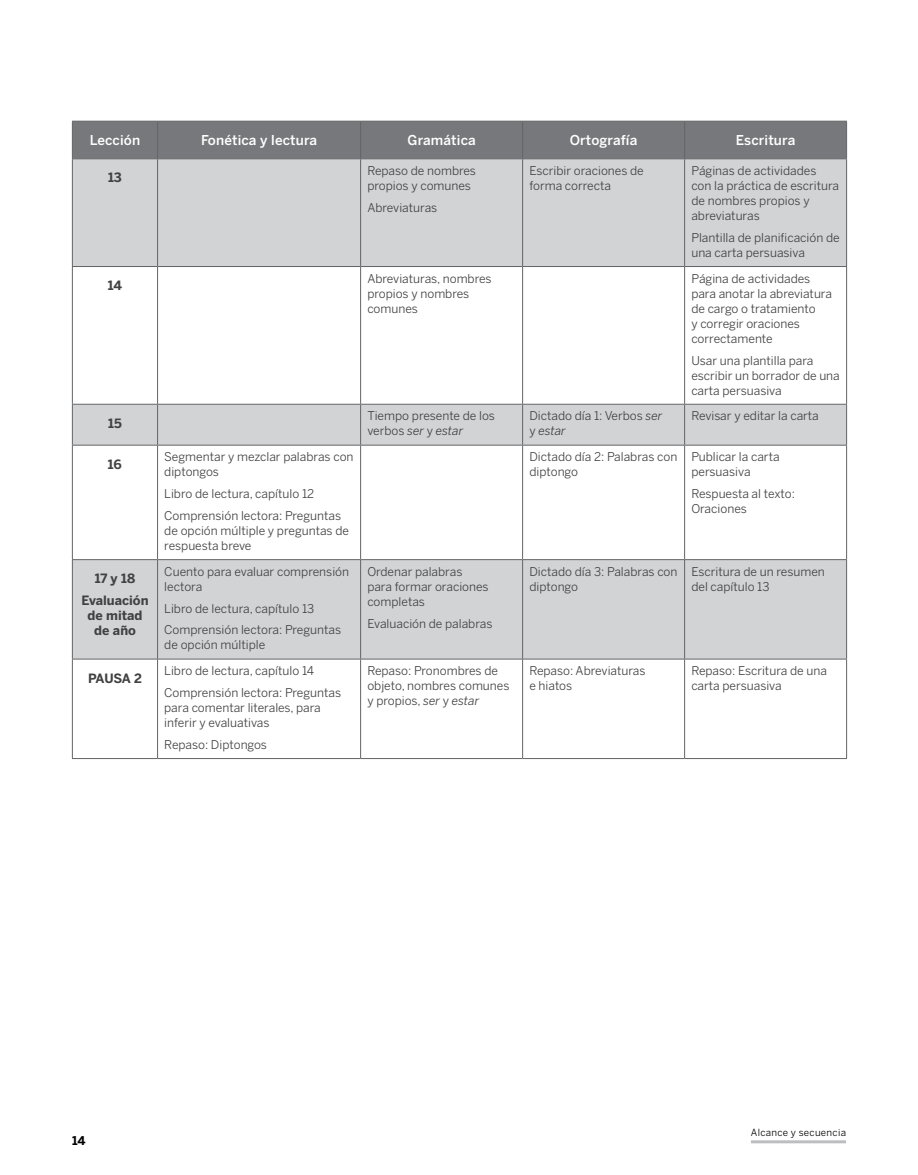
<style>
.page{position:relative;width:918px;height:1175px;background:#fff}
.page>*{position:absolute;margin:0;border:0;box-sizing:border-box;transform-origin:0 0}
.t1{font:500 13.5px "Benton Sans";letter-spacing:.01em;color:#fff}
.t2{font:700 12.75px/21.8px "Benton Sans";color:#414042;text-align:center}
.t3{font:12px/15px "Benton Sans";color:#414042}
.t4{font:700 12px "Benton Sans";color:#000}
.t5{font:9.75px "Benton Sans";letter-spacing:.03em;color:#000}
.s1{font-style:italic}
</style>
<div class="page">
<hr style="left:751px;top:1140px;width:95px;height:3px;background:#bcbec0">
<div style="left:73px;top:122px;width:773px;height:36px;background:#77787b"></div>
<div style="left:73px;top:159px;width:773px;height:107px;background:#d1d3d4"></div>
<svg style="left:73px;top:267px;width:773px;height:491px"></svg>
<hr style="left:157px;top:121px;width:1px;height:37px;background:#636466">
<hr style="left:360px;top:121px;width:1px;height:37px;background:#636466">
<hr style="left:522px;top:121px;width:1px;height:37px;background:#636466">
<hr style="left:684px;top:121px;width:1px;height:37px;background:#636466">
<hr style="left:72px;top:159px;width:1px;height:107px;background:#636466">
<hr style="left:157px;top:159px;width:1px;height:107px;background:#636466">
<hr style="left:360px;top:159px;width:1px;height:107px;background:#636466">
<hr style="left:522px;top:159px;width:1px;height:107px;background:#636466">
<hr style="left:684px;top:159px;width:1px;height:107px;background:#636466">
<hr style="left:846px;top:159px;width:1px;height:107px;background:#636466">
<hr style="left:72px;top:266px;width:86px;height:1px;background:#636466">
<hr style="left:72px;top:267px;width:1px;height:137px;background:#636466">
<hr style="left:158px;top:266px;width:203px;height:1px;background:#636466">
<hr style="left:157px;top:267px;width:1px;height:137px;background:#636466">
<hr style="left:361px;top:266px;width:162px;height:1px;background:#636466">
<hr style="left:360px;top:267px;width:1px;height:137px;background:#636466">
<hr style="left:523px;top:266px;width:162px;height:1px;background:#636466">
<hr style="left:522px;top:267px;width:1px;height:137px;background:#636466">
<hr style="left:685px;top:266px;width:162px;height:1px;background:#636466">
<hr style="left:684px;top:267px;width:1px;height:137px;background:#636466">
<hr style="left:846px;top:267px;width:1px;height:137px;background:#636466">
<hr style="left:72px;top:404px;width:86px;height:1px;background:#636466">
<hr style="left:72px;top:404px;width:1px;height:41px;background:#636466">
<hr style="left:158px;top:404px;width:203px;height:1px;background:#636466">
<hr style="left:157px;top:404px;width:1px;height:41px;background:#636466">
<hr style="left:361px;top:404px;width:162px;height:1px;background:#636466">
<hr style="left:360px;top:404px;width:1px;height:41px;background:#636466">
<hr style="left:523px;top:404px;width:162px;height:1px;background:#636466">
<hr style="left:522px;top:404px;width:1px;height:41px;background:#636466">
<hr style="left:685px;top:404px;width:162px;height:1px;background:#636466">
<hr style="left:684px;top:404px;width:1px;height:41px;background:#636466">
<hr style="left:846px;top:404px;width:1px;height:41px;background:#636466">
<hr style="left:72px;top:445px;width:86px;height:1px;background:#636466">
<hr style="left:72px;top:445px;width:1px;height:114px;background:#636466">
<hr style="left:158px;top:445px;width:203px;height:1px;background:#636466">
<hr style="left:157px;top:445px;width:1px;height:114px;background:#636466">
<hr style="left:361px;top:445px;width:162px;height:1px;background:#636466">
<hr style="left:360px;top:445px;width:1px;height:114px;background:#636466">
<hr style="left:523px;top:445px;width:162px;height:1px;background:#636466">
<hr style="left:522px;top:445px;width:1px;height:114px;background:#636466">
<hr style="left:685px;top:445px;width:162px;height:1px;background:#636466">
<hr style="left:684px;top:445px;width:1px;height:114px;background:#636466">
<hr style="left:846px;top:445px;width:1px;height:114px;background:#636466">
<hr style="left:72px;top:559px;width:86px;height:1px;background:#636466">
<hr style="left:72px;top:560px;width:1px;height:98px;background:#636466">
<hr style="left:158px;top:559px;width:203px;height:1px;background:#636466">
<hr style="left:157px;top:560px;width:1px;height:98px;background:#636466">
<hr style="left:361px;top:559px;width:162px;height:1px;background:#636466">
<hr style="left:360px;top:560px;width:1px;height:98px;background:#636466">
<hr style="left:523px;top:559px;width:162px;height:1px;background:#636466">
<hr style="left:522px;top:560px;width:1px;height:98px;background:#636466">
<hr style="left:685px;top:559px;width:162px;height:1px;background:#636466">
<hr style="left:684px;top:560px;width:1px;height:98px;background:#636466">
<hr style="left:846px;top:560px;width:1px;height:98px;background:#636466">
<hr style="left:72px;top:658px;width:86px;height:1px;background:#636466">
<hr style="left:72px;top:659px;width:1px;height:99px;background:#636466">
<hr style="left:158px;top:658px;width:203px;height:1px;background:#636466">
<hr style="left:157px;top:659px;width:1px;height:99px;background:#636466">
<hr style="left:361px;top:658px;width:162px;height:1px;background:#636466">
<hr style="left:360px;top:659px;width:1px;height:99px;background:#636466">
<hr style="left:523px;top:658px;width:162px;height:1px;background:#636466">
<hr style="left:522px;top:659px;width:1px;height:99px;background:#636466">
<hr style="left:685px;top:658px;width:162px;height:1px;background:#636466">
<hr style="left:684px;top:659px;width:1px;height:99px;background:#636466">
<hr style="left:846px;top:659px;width:1px;height:99px;background:#636466">
<hr style="left:72px;top:758px;width:86px;height:1px;background:#636466">
<hr style="left:158px;top:758px;width:203px;height:1px;background:#636466">
<hr style="left:361px;top:758px;width:162px;height:1px;background:#636466">
<hr style="left:523px;top:758px;width:162px;height:1px;background:#636466">
<hr style="left:685px;top:758px;width:162px;height:1px;background:#636466">
<hr style="left:72px;top:121px;width:86px;height:1px;background:#636466">
<hr style="left:72px;top:121px;width:1px;height:37px;background:#636466">
<hr style="left:158px;top:121px;width:203px;height:1px;background:#636466">
<hr style="left:361px;top:121px;width:162px;height:1px;background:#636466">
<hr style="left:523px;top:121px;width:162px;height:1px;background:#636466">
<hr style="left:685px;top:121px;width:162px;height:1px;background:#636466">
<hr style="left:846px;top:121px;width:1px;height:37px;background:#636466">
<hr style="left:72px;top:158px;width:86px;height:1px;background:#636466">
<hr style="left:158px;top:158px;width:203px;height:1px;background:#636466">
<hr style="left:361px;top:158px;width:162px;height:1px;background:#636466">
<hr style="left:523px;top:158px;width:162px;height:1px;background:#636466">
<hr style="left:685px;top:158px;width:162px;height:1px;background:#636466">
<p class="t1" style="left:90px;top:132px;width:52px">Lección</p>
<p class="t1" style="left:201px;top:132px;width:118px">Fonética y lectura</p>
<p class="t1" style="left:408px;top:132px;width:70px">Gramática</p>
<p class="t1" style="left:570px;top:132px;width:69px">Ortografía</p>
<p class="t1" style="left:736px;top:132px;width:61px">Escritura</p>
<p class="t2" style="left:108px;top:167px;width:15px">13</p>
<p class="t3" style="left:367px;top:163px;width:110px">Repaso de nombres propios y comunes</p>
<p class="t3" style="left:367px;top:200px;width:71px">Abreviaturas</p>
<p class="t3" style="left:529px;top:163px;width:116px">Escribir oraciones de forma correcta</p>
<p class="t3" style="left:691px;top:163px;width:149px">Páginas de actividades con la práctica de escritura de nombres propios y abreviaturas</p>
<p class="t3" style="left:691px;top:230px;width:150px">Plantilla de planificación de una carta persuasiva</p>
<p class="t2" style="left:108px;top:274px;width:16px">14</p>
<p class="t3" style="left:367px;top:271px;width:126px">Abreviaturas, nombres propios y nombres comunes</p>
<p class="t3" style="left:691px;top:271px;width:142px">Página de actividades para anotar la abreviatura de cargo o tratamiento<br>y corregir oraciones correctamente</p>
<p class="t3" style="left:691px;top:352px;width:150px">Usar una plantilla para escribir un borrador de una carta persuasiva</p>
<p class="t2" style="left:108px;top:412px;width:15px">15</p>
<p class="t3" style="left:367px;top:408px;width:129px">Tiempo presente de los verbos <span class="s1">ser</span> y <span class="s1">estar</span></p>
<p class="t3" style="left:529px;top:408px;width:135px">Dictado día 1: Verbos <span class="s1">ser </span>y <span class="s1">estar</span></p>
<p class="t3" style="left:691px;top:408px;width:129px">Revisar y editar la carta</p>
<p class="t2" style="left:108px;top:453px;width:16px">16</p>
<p class="t3" style="left:164px;top:449px;width:191px">Segmentar y mezclar palabras con diptongos</p>
<p class="t3" style="left:164px;top:483px;width:178px;line-height:21.8px">Libro de lectura, capítulo 12<br>Comprensión lectora: Preguntas</p>
<p class="t3" style="left:164px;top:523px;width:186px">de opción múltiple y preguntas de respuesta breve</p>
<p class="t3" style="left:529px;top:449px;width:150px">Dictado día 2: Palabras con diptongo</p>
<p class="t3" style="left:691px;top:449px;width:90px">Publicar la carta persuasiva</p>
<p class="t3" style="left:691px;top:486px;width:105px">Respuesta al texto:<br>Oraciones</p>
<p class="t2" style="left:81px;top:567px;width:69px">17 y 18<br>Evaluación</p>
<p class="t2" style="left:87px;top:607px;width:57px;line-height:15px">de mitad de año</p>
<p class="t3" style="left:164px;top:564px;width:186px">Cuento para evaluar comprensión lectora</p>
<p class="t3" style="left:164px;top:597px;width:178px;line-height:21.8px">Libro de lectura, capítulo 13<br>Comprensión lectora: Preguntas</p>
<p class="t3" style="left:164px;top:637px;width:102px">de opción múltiple</p>
<p class="t2" style="left:88px;top:667px;width:55px">PAUSA 2</p>
<p class="t3" style="left:164px;top:660px;width:178px;line-height:21.8px">Libro de lectura, capítulo 14<br>Comprensión lectora: Preguntas</p>
<p class="t3" style="left:164px;top:700px;width:158px">para comentar literales, para inferir y evaluativas</p>
<p class="t3" style="left:164px;top:737px;width:104px">Repaso: Diptongos</p>
<p class="t3" style="left:367px;top:564px;width:123px">Ordenar palabras para formar oraciones completas</p>
<p class="t3" style="left:367px;top:615px;width:127px">Evaluación de palabras</p>
<p class="t3" style="left:529px;top:564px;width:150px">Dictado día 3: Palabras con diptongo</p>
<p class="t3" style="left:691px;top:564px;width:135px">Escritura de un resumen del capítulo 13</p>
<p class="t3" style="left:367px;top:663px;width:144px">Repaso: Pronombres de objeto, nombres comunes y propios, <span class="s1">ser</span> y <span class="s1">estar</span></p>
<p class="t3" style="left:529px;top:663px;width:118px">Repaso: Abreviaturas e hiatos</p>
<p class="t3" style="left:691px;top:663px;width:137px">Repaso: Escritura de una carta persuasiva</p>
<p class="t4" style="left:72px;top:1133px;width:15px">14</p>
<p class="t5" style="left:751px;top:1126px;width:97px">Alcance y secuencia</p>
</div>
